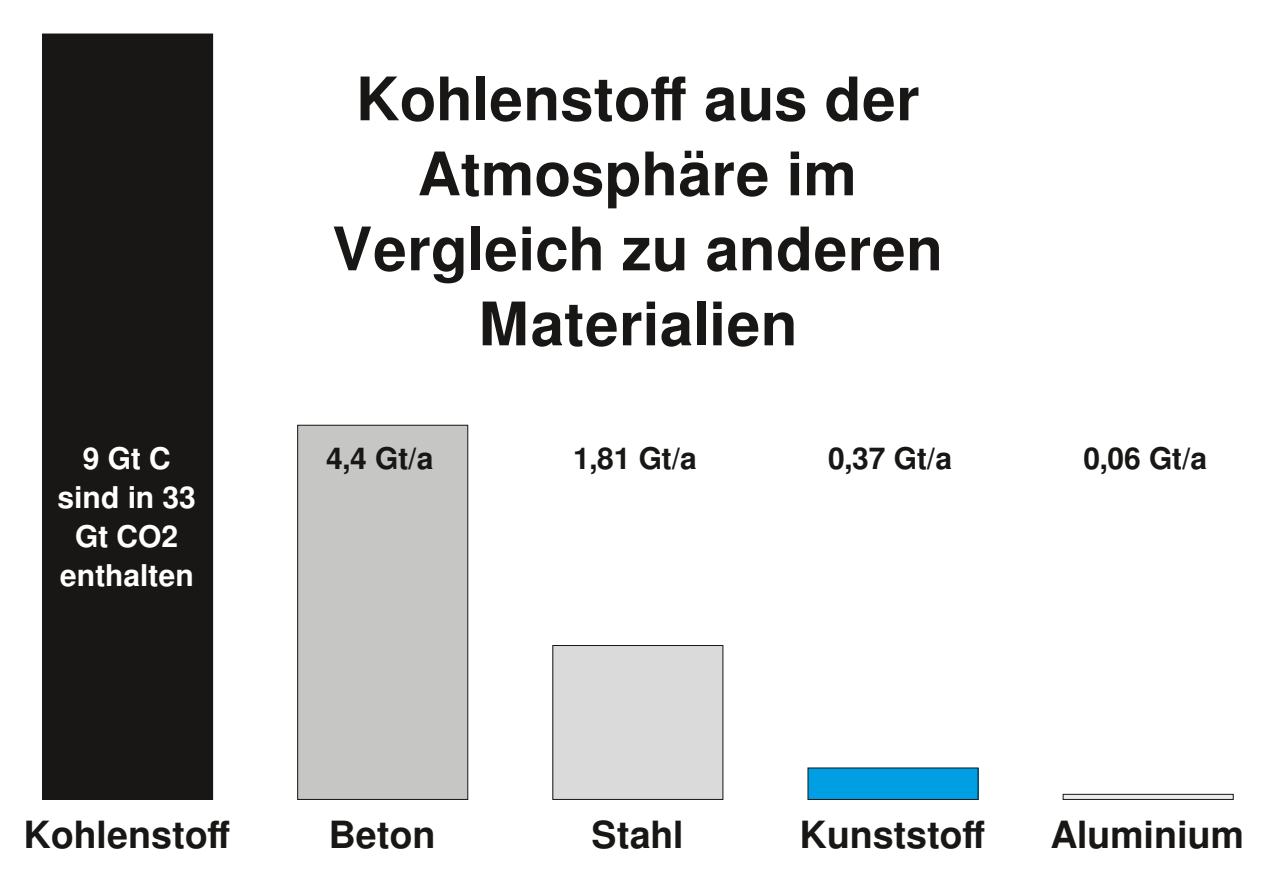
<style>
.page{position:relative;width:1263px;height:893px;background:#fff}
.page>*{position:absolute;margin:0;border:0;box-sizing:border-box;transform-origin:0 0}
.t1{font:700 60px/75px "Free Sans";color:#181715;text-align:center}
.t2{font:700 37.5px "Free Sans";color:#181715}
.t3{font:700 30px "Free Sans";letter-spacing:-.005em;color:#181715}
.t4{font:700 30px/39px "Free Sans";letter-spacing:-.005em;color:#fff;text-align:center}
</style>
<div class="page">
<div style="left:43px;top:34px;width:170px;height:765px;background:#181715"></div>
<div style="left:298px;top:425px;width:170px;height:374px;background:#c6c6c5"></div>
<div style="left:298px;top:425px;width:170px;height:374px;border:1px solid #181715"></div>
<div style="left:553px;top:645px;width:170px;height:154px;background:#dadada"></div>
<div style="left:808px;top:768px;width:170px;height:31px;background:#009ee3"></div>
<div style="left:1063px;top:794px;width:170px;height:5px;background:#ececec"></div>
<div style="left:1063px;top:794px;width:170px;height:5px;border:1px solid #181715"></div>
<p class="t1" style="left:332px;top:65px;width:612px">Kohlenstoff aus der<br>Atmosphäre im<br>Vergleich zu anderen<br>Materialien</p>
<p class="t4" style="left:58px;top:440px;width:140px">9GtC sind in 33<br>Gt CO2 enthalten</p>
<p class="t3" style="left:326px;top:445px;width:109px">4,4 Gt/a</p>
<p class="t3" style="left:573px;top:445px;width:125px">1,81 Gt/a</p>
<p class="t3" style="left:828px;top:445px;width:125px">0,37 Gt/a</p>
<p class="t3" style="left:1083px;top:445px;width:125px">0,06 Gt/a</p>
<p class="t2" style="left:24px;top:818px;width:208px">Kohlenstoff</p>
<p class="t2" style="left:329px;top:818px;width:108px">Beton</p>
<p class="t2" style="left:591px;top:818px;width:94px">Stahl</p>
<p class="t2" style="left:799px;top:818px;width:187px">Kunststoff</p>
<p class="t2" style="left:1051px;top:818px;width:194px">Aluminium</p>
</div>
